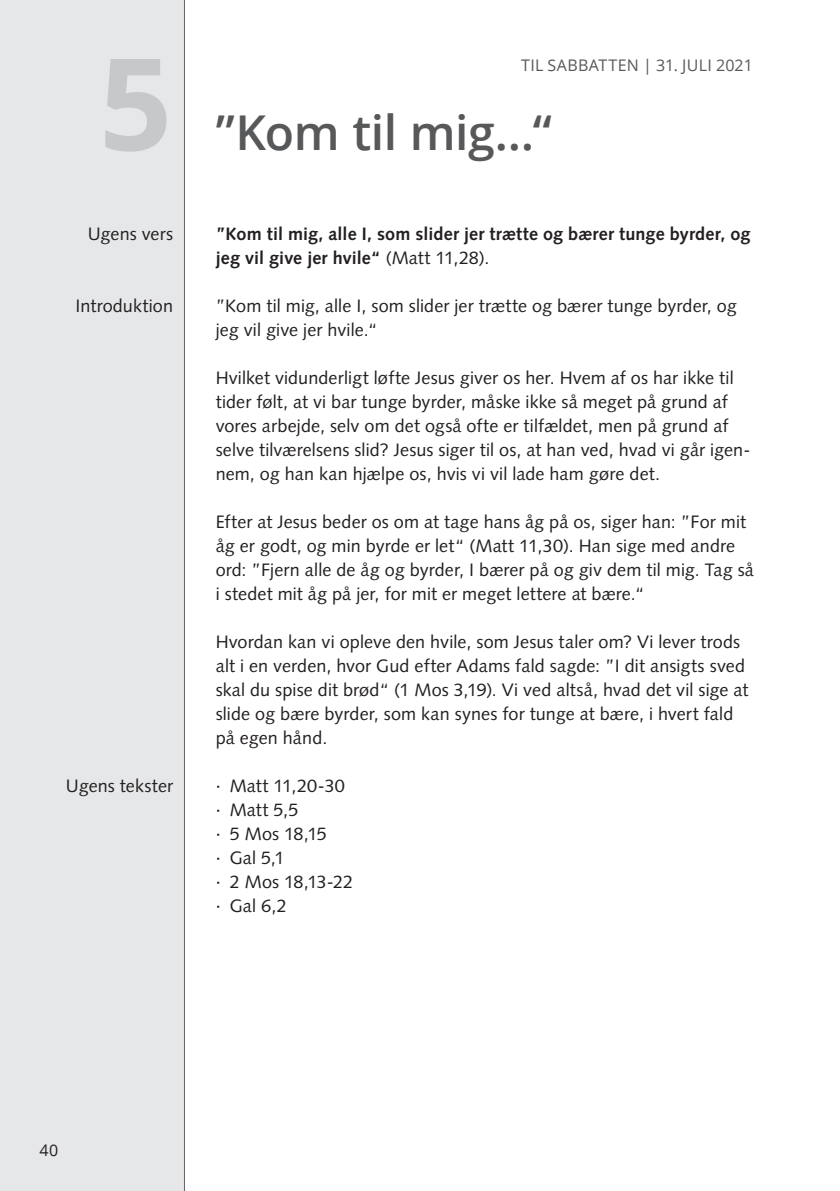
<style>
.page{position:relative;width:840px;height:1191px;background:#fff}
.page>*{position:absolute;margin:0;border:0;box-sizing:border-box;transform-origin:0 0}
.Lektie_nummer{font:700 128px "Open Sans";color:#c7c8ca}
.Overskrift{font:600 48px "Open Sans";letter-spacing:-.01em;color:#57585a}
.Brød{font:18px/24px "Syntax LT Std";letter-spacing:.005em;color:#231f20}
.Brød-2{font:700 18px/24px "Syntax LT Std";letter-spacing:.005em;color:#231f20}
.Margin{font:18px "Syntax LT Std";letter-spacing:.005em;color:#231f20}
.dato{font:16px "Open Sans";letter-spacing:.02em;color:#57585a}
.t1{font:16px "Open Sans";color:#231f20}
.s1{font-weight:400}
</style>
<div class="page">
<div style="left:0;top:0;width:184px;height:1191px;background:#e6e7e9"></div>
<hr style="left:184px;top:0;width:1px;height:1191px;background:#636366">
<p class="Lektie_nummer" style="left:99px;top:14px;width:75px">5</p>
<h1 class="Lektie_nummer" style="left:99px;top:14px;width:75px">1</h1>
<p class="Margin" style="left:88px;top:223px;width:87px">Ugens vers</p>
<p class="Margin" style="left:75px;top:295px;width:99px">Introduktion</p>
<p class="Margin" style="left:66px;top:775px;width:109px">Ugens tekster</p>
<p class="dato" style="left:520px;top:54px;width:233px">TIL SABBATTEN | 31. JULI 2021</p>
<p class="Overskrift" style="left:215px;top:100px;width:337px">”Kom til mig…“</p>
<p class="Brød-2" style="left:215px;top:222px;width:536px">”Kom til mig, alle I, som slider jer trætte og bærer tunge byrder, og jeg vil give jer hvile“ <span class="s1">(Matt 11,28).</span></p>
<p class="Brød" style="left:215px;top:294px;width:522px">”Kom til mig, alle I, som slider jer trætte og bærer tunge byrder, og jeg vil give jer hvile.“</p>
<p class="Brød" style="left:215px;top:366px;width:536px">Hvilket vidunderligt løfte Jesus giver os her. Hvem af os har ikke til tider følt, at vi bar tunge byrder, måske ikke så meget på grund af vores arbejde, selv om det også ofte er tilfældet, men på grund af selve tilværelsens slid? Jesus siger til os, at han ved, hvad vi går igen&shy;nem, og han kan hjælpe os, hvis vi vil lade ham gøre det.</p>
<p class="Brød" style="left:215px;top:510px;width:539px">Efter at Jesus beder os om at tage hans åg på os, siger han: ”For mit åg er godt, og min byrde er let“ (Matt 11,30). Han sige med andre ord: ”Fjern alle de åg og byrder, I bærer på og giv dem til mig. Tag så i stedet mit åg på jer, for mit er meget lettere at bære.“</p>
<p class="Brød" style="left:215px;top:630px;width:534px">Hvordan kan vi opleve den hvile, som Jesus taler om? Vi lever trods alt i en verden, hvor Gud efter Adams fald sagde: ”I dit ansigts sved skal du spise dit brød“ (1 Mos 3,19). Vi ved altså, hvad det vil sige at slide og bære byrder, som kan synes for tunge at bære, i hvert fald på egen hånd.</p>
<p class="Brød" style="left:215px;top:774px;width:131px">· Matt 11,20-30</p>
<p class="Brød" style="left:215px;top:798px;width:84px">· Matt 5,5</p>
<p class="Brød" style="left:215px;top:822px;width:113px">· 5 Mos 18,15</p>
<p class="Brød" style="left:215px;top:846px;width:70px">· Gal 5,1</p>
<p class="Brød" style="left:215px;top:870px;width:139px">· 2 Mos 18,13-22</p>
<p class="Brød" style="left:215px;top:894px;width:73px">· Gal 6,2</p>
<p class="t1" style="left:39px;top:1138px;width:20px">40</p>
</div>
